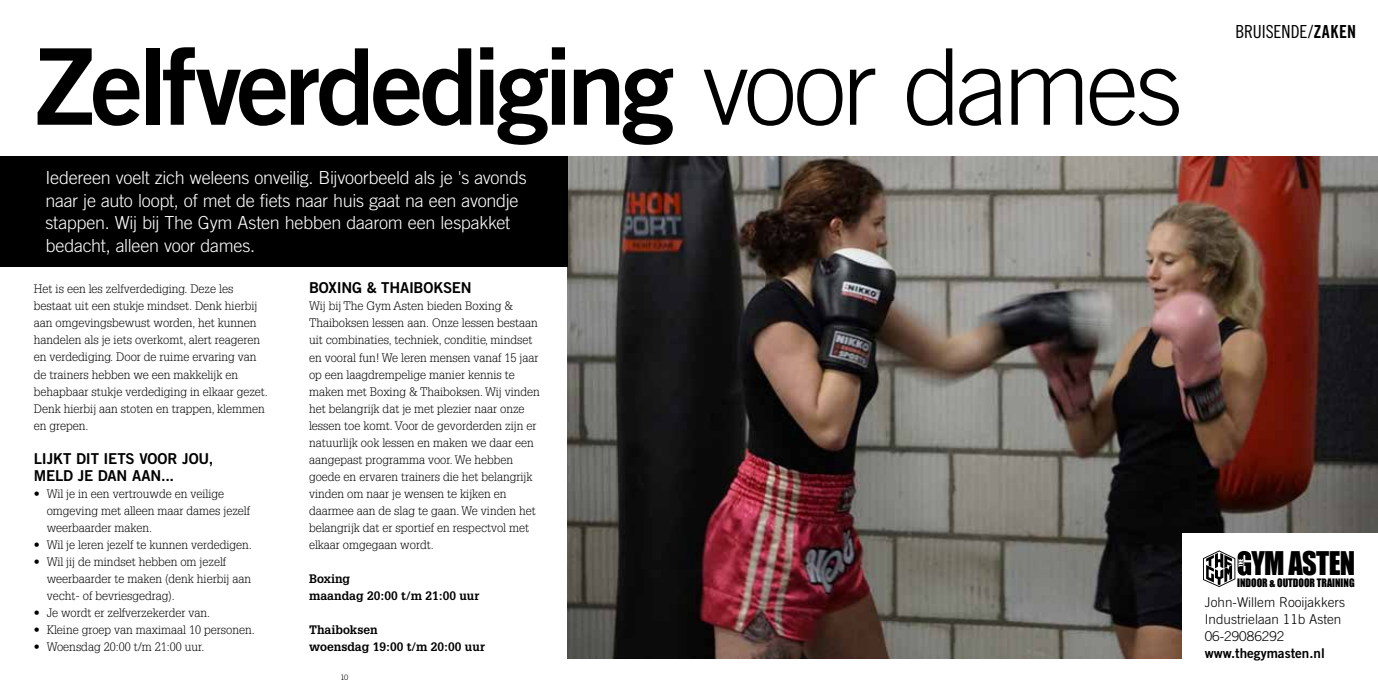
<style>
.page{position:relative;width:1378px;height:689px;background:#fff}
.page>*{position:absolute;margin:0;border:0;box-sizing:border-box;transform-origin:0 0}
.t1{font:105.75px "Trade Gothic LT Std Bd 2";letter-spacing:-.045em;color:#000}
.t2{font:30px "Impact";letter-spacing:-.02em;color:#000;scale:.95 1}
.t3{font:300 18px/22.5px "Trade Gothic LT Std";letter-spacing:-.015em;color:#fff}
.t4{font:18px "Trade Gothic LT Std Cn 18";letter-spacing:-.005em;color:#000}
.t5{font:15px/17px "Trade Gothic LT Std Bd 2";letter-spacing:-.015em;color:#000}
.t6{font:300 13.5px/17px "Trade Gothic LT Std";color:#000}
.t7{font:13.5px "Trade Gothic LT Std Bd 2";color:#000}
.t8{font:300 12px/17px "Glypha LT Std";color:#000}
.t9{font:700 12px/17px "Glypha LT Std";color:#000}
.t10{font:10.65px "Impact";color:#000;scale:.95 1}
.t11{font:300 7.5px "Trade Gothic LT Std";color:#000}
.s1{font-family:"Trade Gothic LT Std";font-weight:300}
.s2{font-family:"Trade Gothic LT Std"}
.s3{font-family:"Trade Gothic LT Std Bd Cn 20"}
</style>
<div class="page">
<img style="left:568px;top:156px;width:810px;height:502px">
<div style="left:1183px;top:534px;width:195px;height:155px;background:#fff"></div>
<div style="left:0;top:156px;width:568px;height:111px;background:#000"></div>
<svg style="left:1203px;top:550px;width:48px;height:37px"></svg>
<h1 class="t1" style="left:36px;top:21px;width:1148px">Zelfverdediging <span class="s1">voor dames</span></h1>
<h3 class="t3" style="left:45px;top:166px;width:483px">Iedereen voelt zich weleens onveilig. Bijvoorbeeld als je 's avonds naar je auto loopt, of met de fiets naar huis gaat na een avondje stappen. Wij bij The Gym Asten hebben daarom een lespakket bedacht, alleen voor dames.</h3>
<p class="t5" style="left:309px;top:279px;width:164px">BOXING &amp; THAIBOKSEN</p>
<p class="t8" style="left:309px;top:298px;width:232px">Wij bij The Gym Asten bieden Boxing &amp; Thaiboksen lessen aan. Onze lessen bestaan uit combinaties, techniek, conditie, mindset en vooral fun! We leren mensen vanaf 15 jaar op een laagdrempelige manier kennis te maken met Boxing &amp; Thaiboksen. Wij vinden het belangrijk dat je met plezier naar onze lessen toe komt. Voor de gevorderden zijn er natuurlijk ook lessen en maken we daar een aangepast programma voor. We hebben goede en ervaren trainers die het belangrijk vinden om naar je wensen te kijken en daarmee aan de slag te gaan. We vinden het belangrijk dat er sportief en respectvol met elkaar omgegaan wordt.</p>
<p class="t9" style="left:309px;top:569px;width:172px">Boxing<br>maandag 20:00 t/m 21:00 uur</p>
<p class="t9" style="left:309px;top:620px;width:177px">Thaiboksen<br>woensdag 19:00 t/m 20:00 uur</p>
<p class="t8" style="left:34px;top:281px;width:236px">Het is een les zelfverdediging. Deze les bestaat uit een stukje mindset. Denk hierbij aan omgevingsbewust worden, het kunnen handelen als je iets overkomt, alert reageren en verdediging. Door de ruime ervaring van de trainers hebben we een makkelijk en behapbaar stukje verdediging in elkaar gezet.<br>Denk hierbij aan stoten en trappen, klemmen en grepen.</p>
<p class="t5" style="left:34px;top:449px;width:181px">LIJKT DIT IETS VOOR JOU,<br>MELD JE DAN AAN...</p>
<p class="t8" style="left:47px;top:485px;width:205px;text-indent:-13px"><span class="s2">•</span> Wil je in een vertrouwde en veilige omgeving met alleen maar dames jezelf weerbaarder maken.</p>
<p class="t8" style="left:34px;top:536px;width:219px"><span class="s2">•</span> Wil je leren jezelf te kunnen verdedigen.</p>
<p class="t8" style="left:47px;top:553px;width:206px;text-indent:-13px"><span class="s2">•</span> Wil jij de mindset hebben om jezelf weerbaarder te maken (denk hierbij aan vecht- of bevriesgedrag).</p>
<p class="t8" style="left:34px;top:604px;width:178px"><span class="s2">•</span> Je wordt er zelfverzekerder van.</p>
<p class="t8" style="left:34px;top:621px;width:222px"><span class="s2">•</span> Kleine groep van maximaal 10 personen.</p>
<p class="t8" style="left:34px;top:638px;width:172px"><span class="s2">•</span> Woensdag 20:00 t/m 21:00 uur.</p>
<p class="t11" style="left:341px;top:672px;width:9px">10</p>
<h3 class="t4" style="left:1235px;top:21px;width:122px">BRUISENDE/<span class="s3">ZAKEN</span></h3>
<h2 class="t2" style="left:1251px;top:540px;width:111px">YM ASTEN</h2>
<p class="t6" style="left:1204px;top:594px;width:142px">John-Willem Rooijakkers<br>Industrielaan 11b Asten<br>06-29086292</p>
<p class="t7" style="left:1204px;top:645px;width:122px">www.thegymasten.nl</p>
<p class="t10" style="left:1237px;top:575px;width:125px">INDOOR &amp; OUTDOOR TRAINING</p>
</div>
